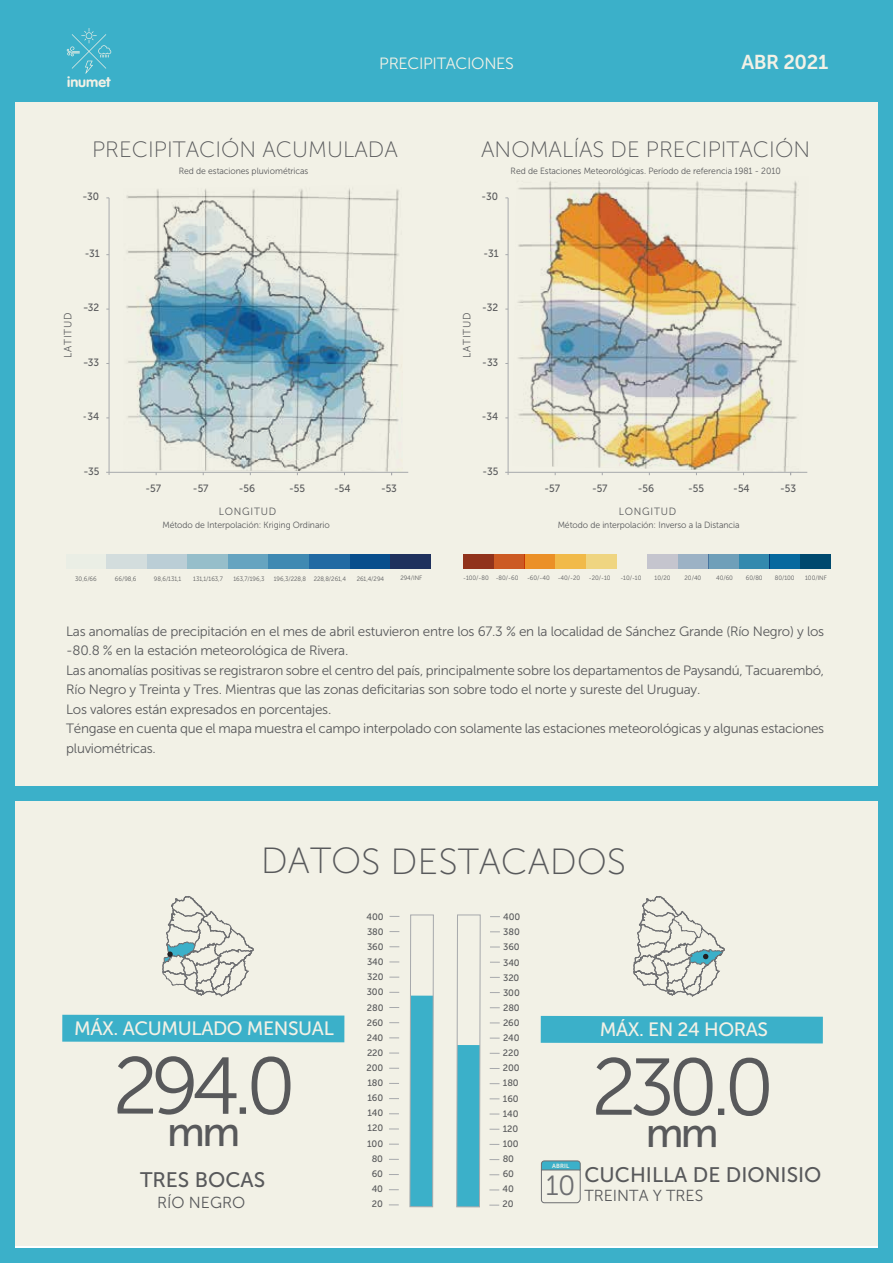
<style>
.page{position:relative;width:893px;height:1263px;background:#fff}
.page>*{position:absolute;margin:0;border:0;box-sizing:border-box;transform-origin:0 0}
.t1{font:80.25px "Museo Sans 300";letter-spacing:-.09em;color:#58595b}
.t2{font:41.4px "Museo Sans 500";color:#58595b}
.t3{font:36.45px "Museo Sans 100";letter-spacing:-.005em;color:#58595b}
.t4{font:27.75px "Museo Sans 300";color:#6d6e71}
.t5{font:22.2px "Museo Sans 100";color:#58595b}
.t6{font:21px "Museo Sans 500";color:#58595b}
.t7{font:19.95px "Museo Sans 700";letter-spacing:-.02em;color:#f2f1e6}
.t8{font:19.35px "Museo Sans 500";letter-spacing:-.025em;color:#f2f1e6}
.t9{font:16.2px "Museo Sans 300";letter-spacing:-.02em;color:#f2f1e6}
.t10{font:15.9px "Museo Sans 300";color:#58595b}
.t11{font:14.25px "VAG Rounded Bold";color:#f2f1e6}
.t12{font:13.5px/19.5px "Museo Sans 300";letter-spacing:-.02em;color:#58595b}
.t13{font:10.5px "Museo Sans 500";letter-spacing:-.005em;color:#58595b;scale:.96 1}
.t14{font:10.5px "Museo Sans 300";letter-spacing:.075em;color:#58595b;scale:.96 1}
.t15{font:9.3px/15.1px "Museo Sans 500";letter-spacing:-.01em;color:#58595b}
.t16{font:9px "Museo Sans 300";letter-spacing:-.005em;color:#58595b;scale:.96 1}
.t17{font:6.3px "Museo Sans 300";letter-spacing:-.005em;color:#58595b;scale:.96 1}
.t18{font:6px "Museo Sans 700";letter-spacing:.02em;color:#f2f1e6}
</style>
<div class="page">
<div style="left:4px;top:12px;width:889px;height:1233px;background:#f2f1e6"></div>
<hr style="left:106px;top:472px;width:302px;height:1px;background:#a7a9ac">
<hr style="left:109px;top:198px;width:1px;height:277px;background:#a7a9ac">
<div style="left:0;top:78px;width:15px;height:1172px;background:#3bb0c9"></div>
<div style="left:879px;top:14px;width:14px;height:1245px;background:#3bb0c9"></div>
<div style="left:0;top:0;width:893px;height:102px;background:#3bb0c9"></div>
<div style="left:0;top:1248px;width:893px;height:15px;background:#3bb0c9"></div>
<div style="left:0;top:786px;width:893px;height:15px;background:#3bb0c9"></div>
<svg style="left:67px;top:28px;width:44px;height:46px"></svg>
<div style="left:463px;top:554px;width:31px;height:14px;background:#91331c"></div>
<div style="left:494px;top:554px;width:30px;height:14px;background:#cc5a23"></div>
<div style="left:524px;top:554px;width:31px;height:14px;background:#eb9027"></div>
<div style="left:555px;top:554px;width:31px;height:14px;background:#f1ba49"></div>
<div style="left:586px;top:554px;width:30px;height:14px;background:#efd581"></div>
<div style="left:647px;top:554px;width:31px;height:14px;background:#c5c5ce"></div>
<div style="left:678px;top:554px;width:30px;height:14px;background:#9cb2c5"></div>
<div style="left:708px;top:554px;width:31px;height:14px;background:#6f9fb9"></div>
<div style="left:739px;top:554px;width:31px;height:14px;background:#3389ae"></div>
<div style="left:770px;top:554px;width:30px;height:14px;background:#07699e"></div>
<div style="left:800px;top:554px;width:31px;height:14px;background:#00496e"></div>
<div style="left:66px;top:554px;width:40px;height:14px;background:#eaeee5"></div>
<div style="left:106px;top:554px;width:41px;height:14px;background:#d3dddd"></div>
<div style="left:147px;top:554px;width:40px;height:14px;background:#bbced6"></div>
<div style="left:187px;top:554px;width:41px;height:14px;background:#96beca"></div>
<div style="left:228px;top:554px;width:41px;height:14px;background:#66a4c0"></div>
<div style="left:269px;top:554px;width:40px;height:14px;background:#3f89b2"></div>
<div style="left:309px;top:554px;width:41px;height:14px;background:#216aa3"></div>
<div style="left:350px;top:554px;width:40px;height:14px;background:#084e8c"></div>
<div style="left:390px;top:554px;width:41px;height:14px;background:#1f315d"></div>
<hr style="left:505px;top:472px;width:302px;height:1px;background:#a7a9ac">
<hr style="left:508px;top:198px;width:1px;height:277px;background:#a7a9ac">
<svg style="left:409px;top:914px;width:25px;height:294px"></svg>
<svg style="left:456px;top:914px;width:25px;height:294px"></svg>
<div style="left:62px;top:1015px;width:282px;height:27px;background:#3bb0c9"></div>
<svg style="left:633px;top:896px;width:92px;height:101px"></svg>
<div style="left:541px;top:1016px;width:282px;height:27px;background:#3bb0c9"></div>
<svg style="left:162px;top:896px;width:92px;height:101px"></svg>
<svg style="left:541px;top:1160px;width:40px;height:43px"></svg>
<img style="left:124px;top:188px;width:279px;height:284px">
<img style="left:513px;top:181px;width:294px;height:291px">
<p class="t11" style="left:67px;top:74px;width:45px">inumet</p>
<p class="t9" style="left:379px;top:54px;width:136px">PRECIPITACIONES</p>
<h3 class="t7" style="left:741px;top:51px;width:88px">ABR 2021</h3>
<h3 class="t5" style="left:92px;top:138px;width:307px">PRECIPITACIÓN ACUMULADA</h3>
<h3 class="t5" style="left:481px;top:138px;width:330px">ANOMALÍAS DE PRECIPITACIÓN</h3>
<p class="t13" style="left:82px;top:191px;width:19px">-30</p>
<p class="t13" style="left:84px;top:248px;width:17px">-31</p>
<p class="t14" style="left:62px;top:358px;width:48px;rotate:-90deg">LATITUD</p>
<p class="t13" style="left:83px;top:302px;width:18px">-32</p>
<p class="t13" style="left:83px;top:356px;width:18px">-33</p>
<p class="t13" style="left:83px;top:411px;width:19px">-34</p>
<p class="t13" style="left:83px;top:465px;width:18px">-35</p>
<p class="t16" style="left:179px;top:166px;width:136px">Red de estaciones pluviométricas</p>
<p class="t16" style="left:511px;top:166px;width:283px">Red de Estaciones Meteorológicas. Período de referencia 1981 - 2010</p>
<p class="t13" style="left:481px;top:191px;width:19px">-30</p>
<p class="t13" style="left:145px;top:482px;width:18px">-57</p>
<p class="t13" style="left:193px;top:482px;width:18px">-57</p>
<p class="t13" style="left:239px;top:482px;width:18px">-56</p>
<p class="t13" style="left:289px;top:482px;width:18px">-55</p>
<p class="t13" style="left:334px;top:482px;width:19px">-54</p>
<p class="t13" style="left:381px;top:482px;width:18px">-53</p>
<p class="t14" style="left:219px;top:506px;width:61px">LONGITUD</p>
<p class="t16" style="left:162px;top:520px;width:176px">Método de Interpolación: Kriging Ordinario</p>
<p class="t13" style="left:483px;top:248px;width:17px">-31</p>
<p class="t14" style="left:461px;top:358px;width:48px;rotate:-90deg">LATITUD</p>
<p class="t13" style="left:482px;top:302px;width:18px">-32</p>
<p class="t13" style="left:482px;top:356px;width:18px">-33</p>
<p class="t13" style="left:482px;top:411px;width:19px">-34</p>
<p class="t13" style="left:482px;top:465px;width:18px">-35</p>
<p class="t13" style="left:544px;top:482px;width:18px">-57</p>
<p class="t13" style="left:592px;top:482px;width:18px">-57</p>
<p class="t13" style="left:638px;top:482px;width:18px">-56</p>
<p class="t13" style="left:688px;top:482px;width:18px">-55</p>
<p class="t13" style="left:733px;top:482px;width:19px">-54</p>
<p class="t13" style="left:780px;top:482px;width:18px">-53</p>
<p class="t16" style="left:558px;top:520px;width:191px">Método de interpolación: Inverso a la Distancia</p>
<p class="t14" style="left:619px;top:506px;width:61px">LONGITUD</p>
<p class="t17" style="left:75px;top:575px;width:24px">30,6/66</p>
<p class="t17" style="left:115px;top:575px;width:24px">66/98,6</p>
<p class="t17" style="left:154px;top:575px;width:30px">98,6/131,1</p>
<p class="t17" style="left:193px;top:575px;width:32px">131,1/163,7</p>
<p class="t17" style="left:233px;top:575px;width:34px">163,7/196,3</p>
<p class="t17" style="left:274px;top:575px;width:77px">196,3/228,8 228,8/261,4</p>
<p class="t17" style="left:357px;top:575px;width:30px">261,4/294</p>
<p class="t17" style="left:400px;top:575px;width:24px">294/INF</p>
<p class="t17" style="left:463px;top:574px;width:59px">-100/-80 -80/-60</p>
<p class="t17" style="left:527px;top:574px;width:25px">-60/-40</p>
<p class="t17" style="left:558px;top:574px;width:25px">-40/-20</p>
<p class="t17" style="left:589px;top:574px;width:24px">-20/-10</p>
<p class="t17" style="left:620px;top:574px;width:24px">-10/-10</p>
<p class="t17" style="left:655px;top:574px;width:18px">10/20</p>
<p class="t17" style="left:685px;top:574px;width:19px">20/40</p>
<p class="t17" style="left:716px;top:574px;width:19px">40/60</p>
<p class="t17" style="left:746px;top:574px;width:19px">60/80</p>
<p class="t17" style="left:775px;top:574px;width:22px">80/100</p>
<p class="t17" style="left:805px;top:574px;width:24px">100/INF</p>
<p class="t12" style="left:66px;top:621px;width:759px">Las anomalías de precipitación en el mes de abril estuvieron entre los 67.3 % en la localidad de Sánchez Grande (Río Negro) y los -80.8 % en la estación meteorológica de Rivera.<br>Las anomalías positivas se registraron sobre el centro del país, principalmente sobre los departamentos de Paysandú, Tacuarembó, Río Negro y Treinta y Tres. Mientras que las zonas deficitarias son sobre todo el norte y sureste del Uruguay.<br>Los valores están expresados en porcentajes.<br>Téngase en cuenta que el mapa muestra el campo interpolado con solamente las estaciones meteorológicas y algunas estaciones pluviométricas.</p>
<h3 class="t3" style="left:261px;top:842px;width:367px">DATOS DESTACADOS</h3>
<h3 class="t8" style="left:74px;top:1018px;width:261px">MÁX. ACUMULADO MENSUAL</h3>
<h1 class="t1" style="left:113px;top:1043px;width:185px">294.0</h1>
<h2 class="t2" style="left:167px;top:1109px;width:75px">mm</h2>
<h3 class="t6" style="left:140px;top:1168px;width:127px">TRES BOCAS</h3>
<p class="t10" style="left:157px;top:1194px;width:90px">RÍO NEGRO</p>
<p class="t15" style="left:366px;top:909px;width:19px;text-align:center">400<br>380<br>360<br>340<br>320<br>300<br>280<br>260<br>240<br>220<br>200<br>180<br>160<br>140<br>120<br>100<br>80<br>60<br>40<br>20</p>
<p class="t15" style="left:503px;top:909px;width:19px">400<br>380<br>360<br>340<br>320<br>300<br>280<br>260<br>240<br>220<br>200<br>180<br>160<br>140<br>120<br>100<br>80<br>60<br>40<br>20</p>
<p class="t18" style="left:552px;top:1162px;width:19px">ABRIL</p>
<h3 class="t4" style="left:546px;top:1170px;width:31px">10</h3>
<h3 class="t8" style="left:600px;top:1019px;width:170px">MÁX. EN 24 HORAS</h3>
<h1 class="t1" style="left:591px;top:1044px;width:185px">230.0</h1>
<h2 class="t2" style="left:646px;top:1110px;width:75px">mm</h2>
<h3 class="t6" style="left:584px;top:1163px;width:239px">CUCHILLA DE DIONISIO</h3>
<p class="t10" style="left:584px;top:1187px;width:120px">TREINTA Y TRES</p>
</div>
